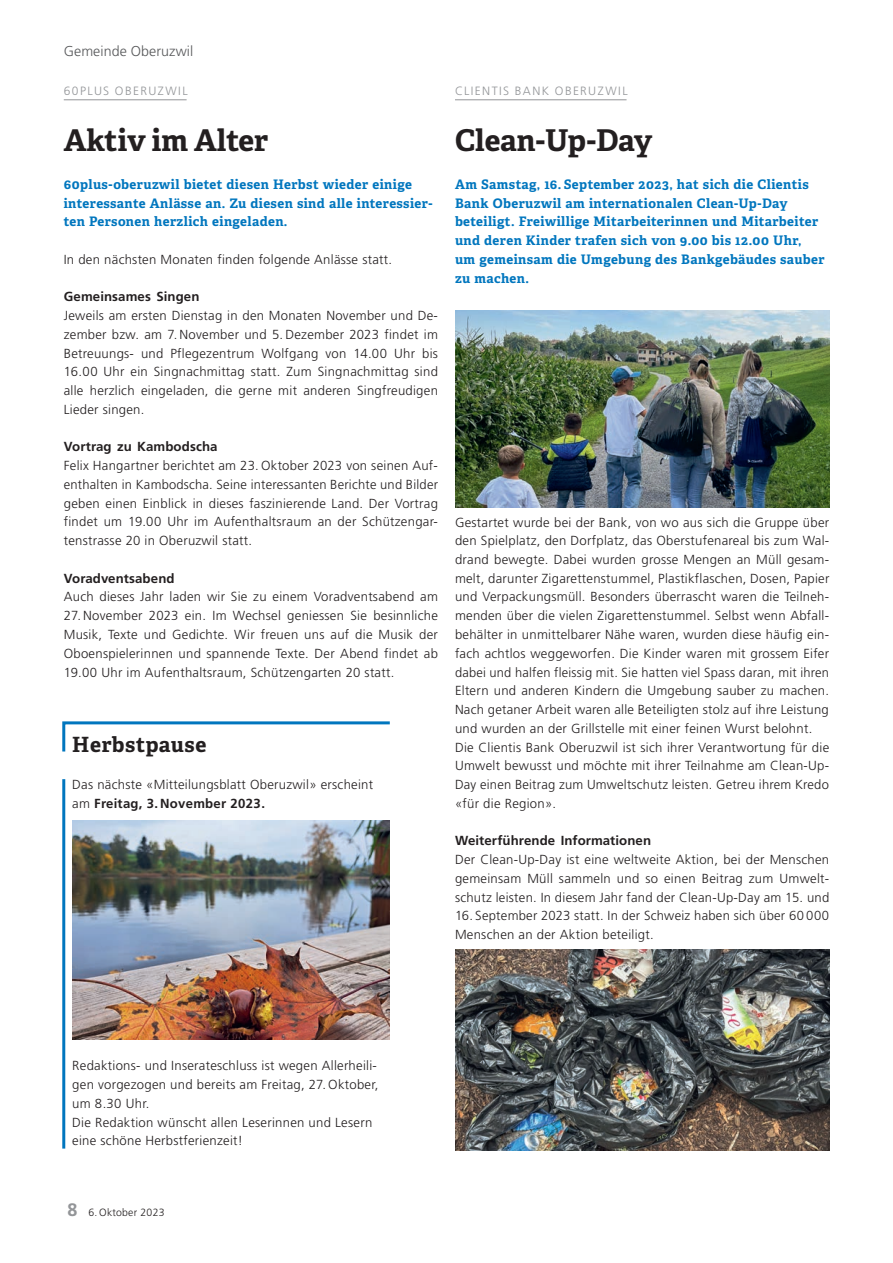
<style>
.page{position:relative;width:893px;height:1263px;background:#fff}
.page>*{position:absolute;margin:0;border:0;box-sizing:border-box;transform-origin:0 0}
.t1{font:700 30px "Adelle";color:#231f20}
.t2{font:700 21px "Adelle";letter-spacing:.025em;color:#231f20}
.t3{font:300 14.25px "Frutiger LT Std";letter-spacing:.005em;color:#57585a}
.t4{font:300 13.2px/18.8px "Frutiger LT Std";letter-spacing:.02em;color:#231f20;text-align:justify}
.t5{font:700 13.2px/18.8px "Adelle";letter-spacing:.03em;color:#0076be}
.t6{font:700 13.2px "Frutiger LT Std";letter-spacing:.005em;color:#231f20}
.t7{font:300 12px "Frutiger LT Std";letter-spacing:.12em;color:#939598}
.t8{font:300 10.5px "Frutiger LT Std";letter-spacing:.02em;color:#231f20}
.s1{font-weight:700}
.s2{font-weight:700;font-size:18px;color:#939598}
</style>
<div class="page">
<hr style="left:64px;top:99px;width:123px;height:1px;background:#939598">
<hr style="left:455px;top:99px;width:172px;height:1px;background:#939598">
<img style="left:455px;top:949px;width:374px;height:201px">
<img style="left:455px;top:311px;width:374px;height:197px">
<svg style="left:62px;top:721px;width:328px;height:31px"></svg>
<hr style="left:62px;top:779px;width:3px;height:369px;background:#0076be">
<img style="left:72px;top:821px;width:318px;height:218px">
<p class="t3" style="left:64px;top:43px;width:131px">Gemeinde Oberuzwil</p>
<p class="t7" style="left:64px;top:84px;width:126px">60PLUS OBERUZWIL</p>
<h1 class="t1" style="left:64px;top:122px;width:206px">Aktiv im Alter</h1>
<p class="t5" style="left:64px;top:175px;width:370px">60plus-oberuzwil bietet diesen Herbst wieder einige interessante Anlässe an. Zu diesen sind alle interessier&shy;ten Personen herzlich eingeladen.</p>
<p class="t4" style="left:64px;top:250px;width:330px">In den nächsten Monaten finden folgende Anlässe statt.</p>
<p class="t6" style="left:64px;top:289px;width:137px">Gemeinsames Singen</p>
<p class="t4" style="left:64px;top:306px;width:376px">Jeweils am ersten Dienstag in den Monaten November und De&shy;zember bzw. am 7.November und 5.Dezember 2023 findet im Betreuungs- und Pflegezentrum Wolfgang von 14.00 Uhr bis 16.00 Uhr ein Singnachmittag statt. Zum Singnachmittag sind alle herzlich eingeladen, die gerne mit anderen Singfreudigen Lieder singen.</p>
<p class="t6" style="left:64px;top:439px;width:155px">Vortrag zu Kambodscha</p>
<p class="t4" style="left:64px;top:456px;width:376px">Felix Hangartner berichtet am 23. Oktober 2023 von seinen Auf&shy;enthalten in Kambodscha. Seine interessanten Berichte und Bilder geben einen Einblick in dieses faszinierende Land. Der Vortrag findet um 19.00 Uhr im Aufenthaltsraum an der Schützengar&shy;tenstrasse 20 in Oberuzwil statt.</p>
<p class="t6" style="left:64px;top:570px;width:112px">Voradventsabend</p>
<p class="t4" style="left:64px;top:588px;width:376px">Auch dieses Jahr laden wir Sie zu einem Voradventsabend am 27.November 2023 ein. Im Wechsel geniessen Sie besinnliche Musik, Texte und Gedichte. Wir freuen uns auf die Musik der Oboenspielerinnen und spannende Texte. Der Abend findet ab 19.00 Uhr im Aufenthaltsraum, Schützengarten 20 statt.</p>
<h2 class="t2" style="left:72px;top:731px;width:136px">Herbstpause</h2>
<p class="t4" style="left:72px;top:775px;width:302px">Das nächste «Mitteilungsblatt Oberuzwil» erscheint am <span class="s1">Freitag, 3. November 2023.</span></p>
<p class="t7" style="left:455px;top:84px;width:174px">CLIENTIS BANK OBERUZWIL</p>
<h1 class="t1" style="left:455px;top:122px;width:199px">Clean-Up-Day</h1>
<p class="t5" style="left:455px;top:175px;width:371px">Am Samstag, 16. September 2023, hat sich die Clientis Bank Oberuzwil am internationalen Clean-Up-Day beteiligt. Freiwillige Mitarbeiterinnen und Mitarbeiter und deren Kinder trafen sich von 9.00 bis 12.00 Uhr, um gemeinsam die Umgebung des Bankgebäudes sauber zu machen.</p>
<p class="t4" style="left:455px;top:513px;width:376px;text-align:left">Gestartet wurde bei der Bank, von wo aus sich die Gruppe über den Spielplatz, den Dorfplatz, das Oberstufenareal bis zum Wal&shy;drand bewegte. Dabei wurden grosse Mengen an Müll gesam&shy;melt, darunter Zigarettenstummel, Plastikflaschen, Dosen, Papier und Verpackungsmüll. Besonders überrascht waren die Teilneh&shy;menden über die vielen Zigarettenstummel. Selbst wenn Abfall&shy;behälter in unmittelbarer Nähe waren, wurden diese häufig ein&shy;fach achtlos weggeworfen. Die Kinder waren mit grossem Eifer dabei und halfen fleissig mit. Sie hatten viel Spass daran, mit ihren Eltern und anderen Kindern die Umgebung sauber zu machen.<br>Nach getaner Arbeit waren alle Beteiligten stolz auf ihre Leistung und wurden an der Grillstelle mit einer feinen Wurst belohnt.<br>Die Clientis Bank Oberuzwil ist sich ihrer Verantwortung für die Umwelt bewusst und möchte mit ihrer Teilnahme am Clean-Up-Day einen Beitrag zum Umweltschutz leisten. Getreu ihrem Kredo «für die Region».</p>
<p class="t6" style="left:455px;top:833px;width:198px">Weiterführende Informationen</p>
<p class="t4" style="left:455px;top:850px;width:376px">Der Clean-Up-Day ist eine weltweite Aktion, bei der Menschen gemeinsam Müll sammeln und so einen Beitrag zum Umwelt&shy;schutz leisten. In diesem Jahr fand der Clean-Up-Day am 15. und</p>
<p class="t4" style="left:455px;top:906px;width:376px">16. September 2023 statt. In der Schweiz haben sich über 60 000<br>Menschen an der Aktion beteiligt.</p>
<p class="t4" style="left:72px;top:1056px;width:308px;text-align:left">Redaktions- und Inserateschluss ist wegen Allerheili&shy;gen vorgezogen und bereits am Freitag, 27. Oktober, um 8.30 Uhr.<br>Die Redaktion wünscht allen Leserinnen und Lesern eine schöne Herbstferienzeit!</p>
<p class="t8" style="left:68px;top:1207px;width:99px"><span class="s2">8</span> 6. Oktober 2023</p>
</div>
